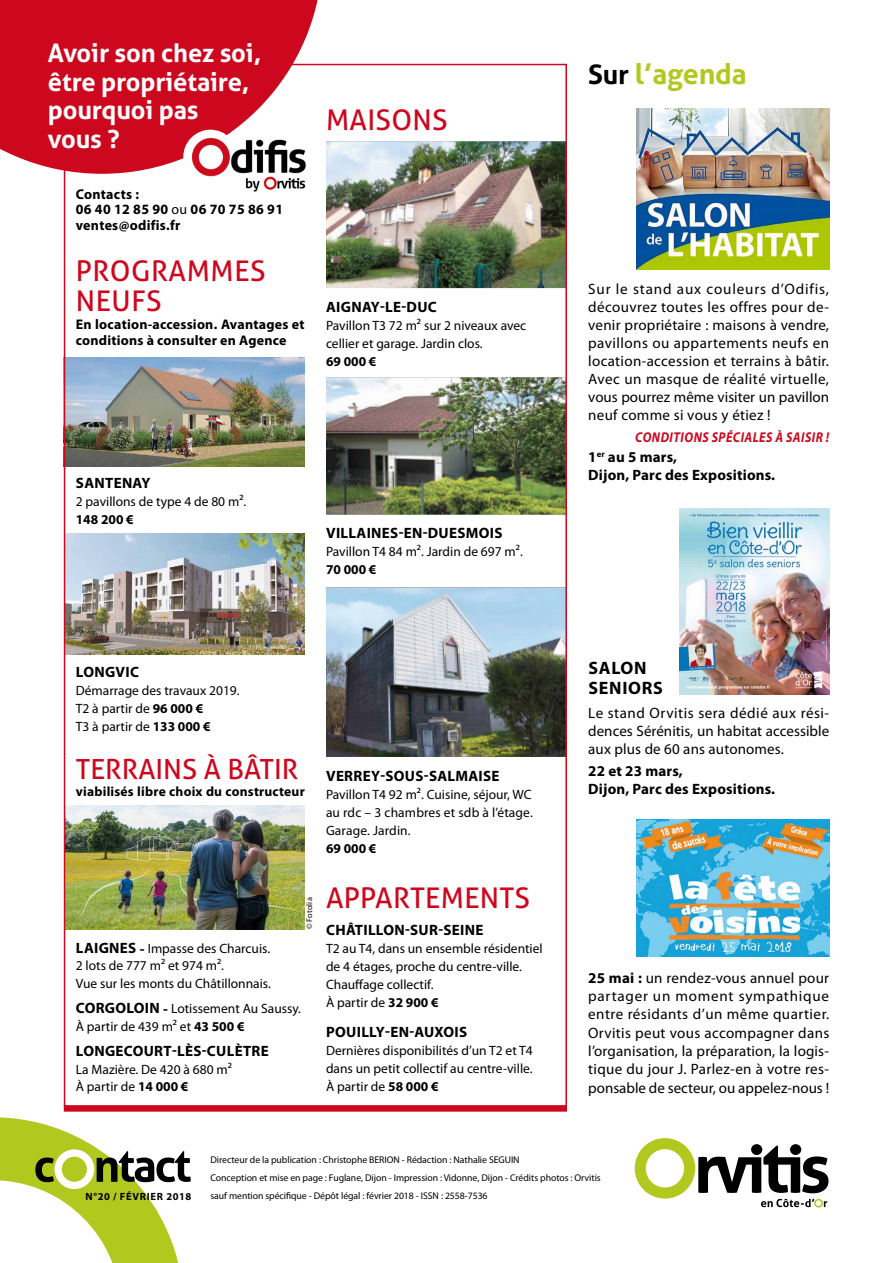
<style>
.page{position:relative;width:893px;height:1263px;background:#fff}
.page>*{position:absolute;margin:0;border:0;box-sizing:border-box;transform-origin:0 0}
.t1{font:700 45.6px "Aller";letter-spacing:-.05em;color:#000}
.t2{font:28.5px "Aller";letter-spacing:.015em;color:#cd071e}
.t3{font:700 28.5px "Aller";letter-spacing:-.005em;color:#b1c91f}
.t4{font:27.75px "Aller";color:#cd071e}
.t5{font:700 25.5px/28.5px "Aller";letter-spacing:-.005em;color:#fff}
.t6{font:700 18px/19.5px "Myriad Pro";letter-spacing:.04em;color:#000}
.t7{font:15px/18px "Myriad Pro";letter-spacing:.005em;color:#000;text-align:justify}
.t8{font:700 15px/18px "Myriad Pro";letter-spacing:.015em;color:#000}
.t9{font:700 14.25px/15.8px "Myriad Pro";letter-spacing:.02em;color:#000}
.t10{font:italic 700 14.25px "Myriad Pro";letter-spacing:.04em;color:#cd071e;scale:.87 1}
.t11{font:700 13.95px/15.8px "Myriad Pro";letter-spacing:.015em;color:#000}
.t12{font:13.5px/18px "Myriad Pro";color:#000}
.t13{font:700 13.5px "Myriad Pro";letter-spacing:.015em;color:#000}
.t14{font:700 10.5px "Myriad Pro";letter-spacing:.07em;color:#000}
.t15{font:9.75px/18px "Myriad Pro";letter-spacing:-.005em;color:#000}
.t16{font:8.25px "Myriad Pro";letter-spacing:.02em;color:#000}
.s1{font-weight:400}
.s2{font-weight:700}
.s3{font-weight:700;font-size:15px}
.s4{font-size:27px;color:#000}
</style>
<div class="page">
<svg style="left:0;top:0;width:323px;height:174px;background:#d3273b"></svg>
<img style="left:637px;top:109px;width:192px;height:161px">
<svg style="left:635px;top:1138px;width:193px;height:69px"></svg>
<svg style="left:0;top:1117px;width:191px;height:146px"></svg>
<img style="left:67px;top:534px;width:238px;height:121px">
<div style="left:64px;top:1106px;width:503px;height:6px;background:#cd071e"></div>
<img style="left:679px;top:509px;width:150px;height:185px">
<img style="left:636px;top:820px;width:193px;height:137px">
<img style="left:67px;top:806px;width:238px;height:123px">
<img style="left:326px;top:141px;width:238px;height:147px">
<img style="left:326px;top:377px;width:238px;height:137px">
<img style="left:326px;top:588px;width:238px;height:169px">
<img style="left:183px;top:132px;width:130px;height:60px">
<img style="left:67px;top:357px;width:238px;height:110px">
<h3 class="t5" style="left:48px;top:39px;width:215px">Avoir son chez soi, être propriétaire, pourquoi pas<br>vous ?</h3>
<p class="t9" style="left:76px;top:186px;width:209px">Contacts :<br>06 40 12 85 90 <span class="s1">ou</span> 06 70 75 86 91 ventes@odifis.fr</p>
<h2 class="t2" style="left:76px;top:254px;width:96px">PROGRAMM</h2>
<h2 class="t2" style="left:234px;top:254px;width:33px">ES</h2>
<h2 class="t2" style="left:76px;top:284px;width:87px">NEUFS</h2>
<p class="t11" style="left:76px;top:316px;width:230px">En location-accession. Avantages et conditions à consulter en Agence</p>
<h2 class="t2" style="left:326px;top:103px;width:121px">MAISONS</h2>
<p class="t8" style="left:326px;top:298px;width:110px">Aignay-le-Duc</p>
<p class="t12" style="left:326px;top:316px;width:202px">Pavillon T3 72 m² sur 2 niveaux avec cellier et garage. Jardin clos.</p>
<p class="t13" style="left:326px;top:353px;width:52px">69 000 €</p>
<p class="t8" style="left:76px;top:473px;width:76px">Santenay</p>
<p class="t12" style="left:76px;top:492px;width:172px">2 pavillons de type 4 de 80 m².</p>
<p class="t13" style="left:76px;top:511px;width:59px">148 200 €</p>
<p class="t8" style="left:326px;top:523px;width:176px">Villaines-en-Duesmois</p>
<p class="t12" style="left:326px;top:542px;width:198px">Pavillon T4 84 m². Jardin de 697 m².</p>
<p class="t13" style="left:326px;top:560px;width:52px">70 000 €</p>
<p class="t8" style="left:76px;top:662px;width:62px">Longvic</p>
<p class="t12" style="left:76px;top:681px;width:165px">Démarrage des travaux 2019.<br>T2 à partir de <span class="s2">96 000 €<br></span>T3 à partir de <span class="s2">133 000 €</span></p>
<h3 class="t4" style="left:76px;top:752px;width:218px">TERRAINS À BÂTIR</h3>
<p class="t13" style="left:76px;top:783px;width:230px">viabilisés libre choix du constructeur</p>
<p class="t16" style="left:304px;top:929px;width:34px;rotate:-90deg">© Fotolia</p>
<p class="t12" style="left:76px;top:940px;width:197px;line-height:17.2px"><span class="s3">Laignes -</span> Impasse des Charcuis.<br>2 lots de 777 m² et 974 m².<br>Vue sur les monts du Châtillonnais.</p>
<p class="t12" style="left:76px;top:1000px;width:227px;line-height:17.2px"><span class="s3">Corgoloin -</span> Lotissement Au Saussy.<br>À partir de 439 m² et <span class="s2">43 500 €</span></p>
<p class="t8" style="left:76px;top:1042px;width:194px">Longecourt-lès-Culètre</p>
<p class="t12" style="left:76px;top:1060px;width:158px;line-height:17.2px">La Mazière. De 420 à 680 m²<br>À partir de <span class="s2">14 000 €</span></p>
<h1 class="t1" style="left:41px;top:942px;width:142px">contact</h1>
<p class="t8" style="left:326px;top:766px;width:175px">Verrey-sous-Salmaise</p>
<p class="t12" style="left:326px;top:785px;width:208px;text-align:justify">Pavillon T4 92 m². Cuisine, séjour, WC au rdc – 3 chambres et sdb à l’étage.<br>Garage. Jardin.</p>
<p class="t13" style="left:326px;top:839px;width:52px">69 000 €</p>
<h2 class="t2" style="left:326px;top:880px;width:189px">APPARTEMENTS</h2>
<p class="t8" style="left:326px;top:920px;width:159px">Châtillon-sur-Seine</p>
<p class="t12" style="left:326px;top:939px;width:218px">T2 au T4, dans un ensemble résidentiel de 4 étages, proche du centre-ville.<br>Chauffage collectif.<br>À partir de <span class="s2">32 900 €</span></p>
<p class="t8" style="left:326px;top:1022px;width:141px">Pouilly-en-Auxois</p>
<p class="t12" style="left:326px;top:1041px;width:208px;text-align:justify">Dernières disponibilités d’un T2 et T4 dans un petit collectif au centre-ville.<br>À partir de <span class="s2">58 000 €</span></p>
<h2 class="t3" style="left:588px;top:56px;width:160px"><span class="s4">Sur</span> l’agenda</h2>
<p class="t7" style="left:588px;top:280px;width:242px">Sur le stand aux couleurs d’Odifis, découvrez toutes les offres pour de&shy;venir propriétaire : maisons à vendre, pavillons ou appartements neufs en location-accession et terrains à bâtir.<br>Avec un masque de réalité virtuelle, vous pourrez même visiter un pavillon neuf comme si vous y étiez !</p>
<p class="t10" style="left:635px;top:428px;width:224px">CONDITIONS SPÉCIALES À SAISIR !</p>
<p class="t8" style="left:588px;top:448px;width:188px">1<sup>er</sup> au 5 mars,<br>Dijon, Parc des Expositions.</p>
<h3 class="t6" style="left:588px;top:658px;width:74px">Salon<br>Seniors</h3>
<p class="t7" style="left:588px;top:703px;width:243px">Le stand Orvitis sera dédié aux rési&shy;dences Sérénitis, un habitat accessible aux plus de 60 ans autonomes.</p>
<p class="t8" style="left:588px;top:761px;width:188px">22 et 23 mars,<br>Dijon, Parc des Expositions.</p>
<p class="t7" style="left:588px;top:968px;width:243px"><span class="s2">25 mai :</span> un rendez-vous annuel pour partager un moment sympathique entre résidants d’un même quartier.<br>Orvitis peut vous accompagner dans l’organisation, la préparation, la logis&shy;tique du jour J. Parlez-en à votre res&shy;ponsable de secteur, ou appelez-nous !</p>
<p class="t14" style="left:86px;top:1189px;width:107px">N°20 / février 2018</p>
<p class="t15" style="left:210px;top:1150px;width:392px">Directeur de la publication : Christophe BERION - Rédaction : Nathalie SEGUIN<br>Conception et mise en page : Fuglane, Dijon - Impression : Vidonne, Dijon - Crédits photos : Orvitis sauf mention spécifique - Dépôt légal : février 2018 - ISSN : 2558-7536</p>
</div>
